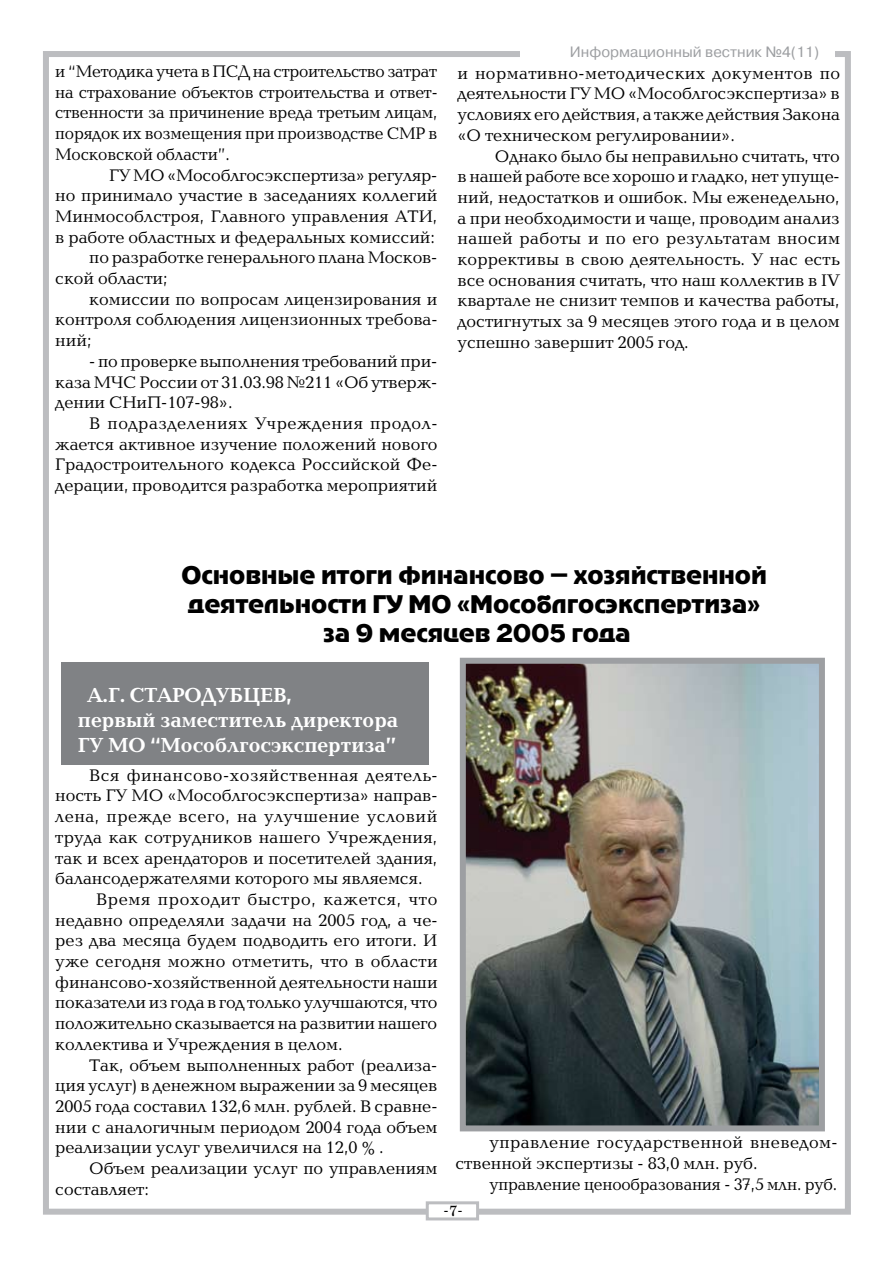
<style>
.page{position:relative;width:893px;height:1263px;background:#fff}
.page>*{position:absolute;margin:0;border:0;box-sizing:border-box;transform-origin:0 0}
.t1{font:24px/28.8px "Adver Gothic C";color:#000;text-align:center}
.t2{font:700 21px/25.2px "Baltica C";color:#fff}
.t3{font:17.25px/20.7px "Baltica C";color:#000;text-align:justify}
.t4{font:17.25px/20.7px "Baltica C";color:#000;text-align:justify;scale:.96 1}
.t5{font:17.25px "Baltica C";letter-spacing:.03em;color:#000}
.t6{font:17.25px/20.7px "Baltica C";letter-spacing:.025em;color:#000}
.t7{font:17.25px "Baltica C";letter-spacing:.02em;color:#000}
.t8{font:17.25px "Baltica C";letter-spacing:.04em;color:#000}
.t9{font:15px "Pragmatica C";color:#9d9fa2}
.t10{font:15px "School Book C";color:#000}
</style>
<div class="page">
<div style="left:43px;top:51px;width:808px;height:1164px;border:6px solid #bcbdc0"></div>
<div style="left:426px;top:1201px;width:53px;height:19px;background:#fff;border:3px solid #bcbdc0"></div>
<div style="left:520px;top:42px;width:315px;height:18px;background:#fff"></div>
<div style="left:61px;top:662px;width:368px;height:102px;background:#808285"></div>
<img style="left:467px;top:665px;width:351px;height:459px">
<div style="left:460px;top:658px;width:365px;height:473px;border:6px solid #9d9fa2"></div>
<p class="t4" style="left:55px;top:62px;width:400px">и “Методика учета в ПСД на строительство затрат на страхование объектов строительства и ответ&shy;ственности за причинение вреда третьим лицам, порядок их возмещения при производстве СМР в Московской области”.</p>
<p class="t3" style="left:109px;top:165px;width:329px">ГУ МО «Мособлгосэкспертиза» регуляр-</p>
<p class="t3" style="left:55px;top:186px;width:384px">но принимало участие в заседаниях коллегий</p>
<p class="t3" style="left:55px;top:207px;width:384px">Минмособлстроя, Главного управления АТИ,</p>
<p class="t3" style="left:55px;top:227px;width:381px">в работе областных и федеральных комиссий:</p>
<p class="t3" style="left:89px;top:248px;width:350px">по разработке генерального плана Москов-</p>
<p class="t3" style="left:55px;top:269px;width:114px">ской области;</p>
<p class="t3" style="left:89px;top:289px;width:350px">комиссии по вопросам лицензирования и</p>
<p class="t3" style="left:55px;top:310px;width:384px">контроля соблюдения лицензионных требова-</p>
<p class="t3" style="left:55px;top:331px;width:38px">ний;</p>
<p class="t3" style="left:55px;top:352px;width:383px;text-indent:34px">- по проверке выполнения требований при&shy;каза МЧС России от 31.03.98 №211 «Об утверж&shy;дении СНиП-107-98».</p>
<p class="t3" style="left:55px;top:414px;width:384px;text-indent:34px">В подразделениях Учреждения продол&shy;жается активное изучение положений нового Градостроительного кодекса Российской Фе&shy;дерации, проводится разработка мероприятий</p>
<p class="t9" style="left:570px;top:43px;width:251px">Информационный вестник №4(11)</p>
<p class="t3" style="left:458px;top:63px;width:384px">и нормативно-методических документов по деятельности ГУ МО «Мособлгосэкспертиза» в условиях его действия, а также действия Закона «О техническом регулировании».</p>
<p class="t3" style="left:458px;top:146px;width:384px;text-indent:37px">Однако было бы неправильно считать, что в нашей работе все хорошо и гладко, нет упуще&shy;ний, недостатков и ошибок. Мы еженедельно, а при необходимости и чаще, проводим анализ нашей работы и по его результатам вносим коррективы в свою деятельность. У нас есть все основания считать, что наш коллектив в IV квартале не снизит темпов и качества работы, достигнутых за 9 месяцев этого года и в целом успешно завершит 2005 год.</p>
<h1 class="t1" style="left:181px;top:561px;width:587px">Основные итоги финансово – хозяйственной деятельности ГУ МО «Мособлгосэкспертиза» за 9 месяцев 2005 года</h1>
<p class="t2" style="left:78px;top:683px;width:322px;text-indent:10px">А.Г. СТАРОДУБЦЕВ,<br>первый заместитель директора<br>ГУ МО “Мособлгосэкспертиза”</p>
<p class="t5" style="left:89px;top:766px;width:350px">Вся финансово-хозяйственная деятель-</p>
<p class="t3" style="left:55px;top:786px;width:384px">ность ГУ МО «Мособлгосэкспертиза» направ-</p>
<p class="t5" style="left:55px;top:807px;width:384px">лена, прежде всего, на улучшение условий</p>
<p class="t3" style="left:55px;top:827px;width:384px">труда как сотрудников нашего Учреждения,</p>
<p class="t3" style="left:55px;top:848px;width:384px">так и всех арендаторов и посетителей здания,</p>
<p class="t3" style="left:55px;top:869px;width:369px">балансодержателями которого мы являемся.</p>
<p class="t8" style="left:96px;top:890px;width:343px">Время проходит быстро, кажется, что</p>
<p class="t3" style="left:55px;top:910px;width:384px">недавно определяли задачи на 2005 год, а че-</p>
<p class="t3" style="left:55px;top:931px;width:383px">рез два месяца будем подводить его итоги. И</p>
<p class="t7" style="left:55px;top:952px;width:384px">уже сегодня можно отметить, что в области</p>
<p class="t3" style="left:55px;top:972px;width:384px">финансово-хозяйственной деятельности наши</p>
<p class="t3" style="left:55px;top:993px;width:384px">показатели из года в год только улучшаются, что</p>
<p class="t3" style="left:55px;top:1014px;width:383px">положительно сказывается на развитии нашего</p>
<p class="t3" style="left:55px;top:1034px;width:289px">коллектива и Учреждения в целом.</p>
<p class="t3" style="left:89px;top:1055px;width:349px">Так, объем выполненных работ (реализа-</p>
<p class="t3" style="left:55px;top:1076px;width:384px">ция услуг) в денежном выражении за 9 месяцев</p>
<p class="t3" style="left:55px;top:1096px;width:384px">2005 года составил 132,6 млн. рублей. В сравне-</p>
<p class="t3" style="left:55px;top:1117px;width:384px">нии с аналогичным периодом 2004 года объем</p>
<p class="t3" style="left:55px;top:1138px;width:330px">реализации услуг увеличился на 12,0 % .</p>
<p class="t3" style="left:89px;top:1159px;width:350px">Объем реализации услуг по управлениям</p>
<p class="t3" style="left:55px;top:1179px;width:95px">составляет:</p>
<p class="t6" style="left:455px;top:1133px;width:384px;text-indent:34px">управление государственной вневедом&shy;ственной экспертизы - 83,0 млн. руб.</p>
<p class="t4" style="left:489px;top:1174px;width:364px">управление ценообразования - 37,5 млн. руб.</p>
<p class="t10" style="left:444px;top:1203px;width:21px">-7-</p>
</div>
